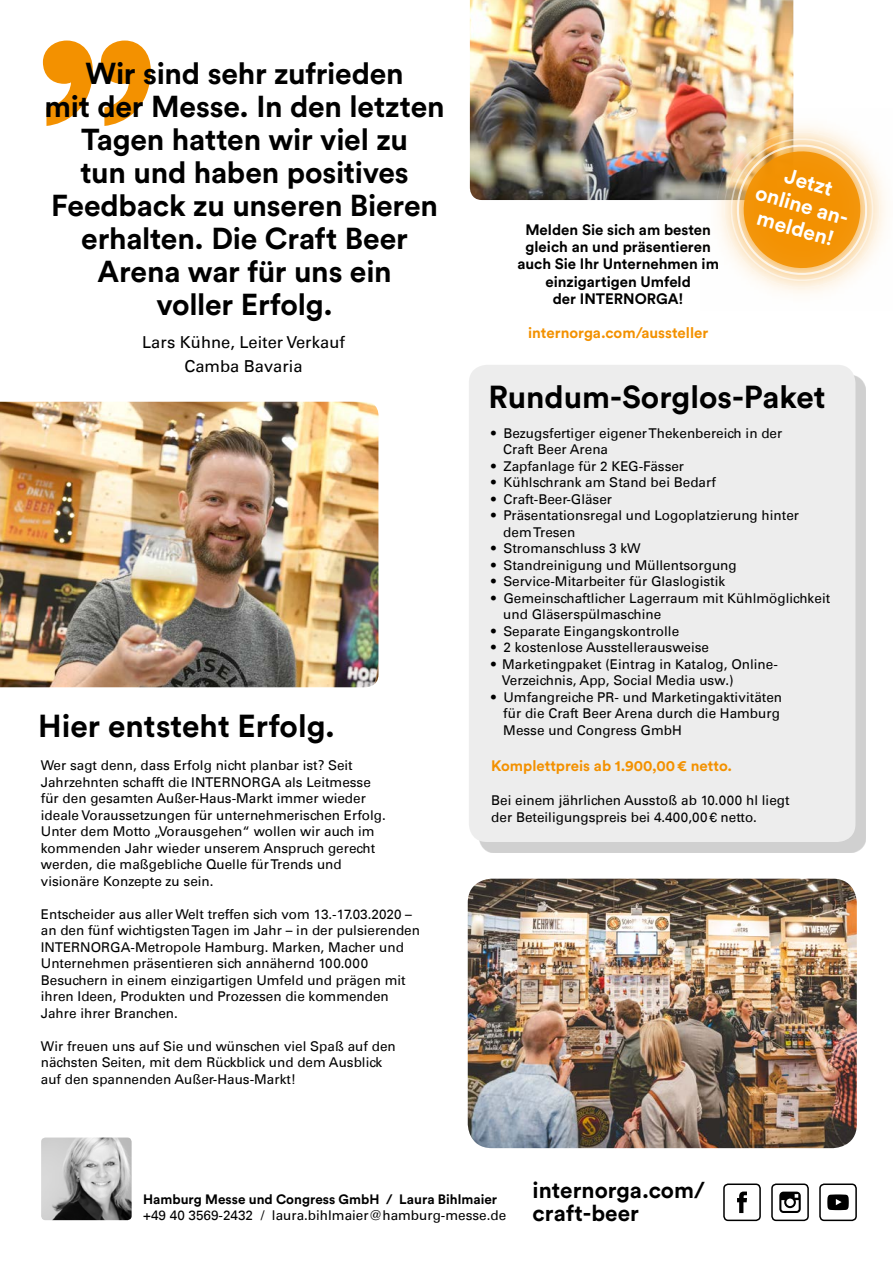
<style>
.page{position:relative;width:893px;height:1263px;background:#fff}
.page>*{position:absolute;margin:0;border:0;box-sizing:border-box;transform-origin:0 0}
.t1{font:700 298.5px "Circular Std";color:#f39100}
.t2{font:700 31.5px "Circular Std";color:#000}
.t3{font:700 30px/33px "Circular Std";letter-spacing:-.005em;color:#000;text-align:center}
.t4{font:700 22.5px/22.5px "Circular Std";color:#000}
.t5{font:700 21px/24px "Circular Std";color:#fff;text-align:center}
.t6{font:16.5px/24px "Univers LT";color:#000;text-align:center}
.t7{font:700 15px/17.2px "Circular Std";color:#000;text-align:center}
.t8{font:700 15px "Circular Std";color:#f39100}
.t9{font:13.5px/16.5px "Univers LT";color:#000}
.t10{font:700 13.5px "Circular Std";color:#000}
</style>
<div class="page">
<svg style="left:737px;top:1191px;width:10px;height:23px"></svg>
<div style="left:723px;top:1183px;width:38px;height:38px;border:2px solid #000;border-radius:4px"></div>
<svg style="left:779px;top:1191px;width:22px;height:22px"></svg>
<div style="left:771px;top:1183px;width:38px;height:38px;border:2px solid #000;border-radius:4px"></div>
<svg style="left:827px;top:1194px;width:22px;height:17px"></svg>
<div style="left:819px;top:1183px;width:38px;height:38px;border:2px solid #000;border-radius:4px"></div>
<img style="left:470px;top:0;width:323px;height:200px">
<img style="left:700px;top:108px;width:94px;height:92px">
<svg style="left:712px;top:119px;width:174px;height:175px"></svg>
<img style="left:0;top:402px;width:378px;height:285px">
<img style="left:468px;top:879px;width:389px;height:269px">
<img style="left:41px;top:1137px;width:91px;height:83px">
<div style="left:479px;top:375px;width:387px;height:478px;background:#d0d0d0"></div>
<div style="left:469px;top:365px;width:386px;height:477px;background:#ededed;border-radius:18px"></div>
<h1 class="t1" style="left:33px;top:-215px;width:130px">„</h1>
<h3 class="t3" style="left:45px;top:56px;width:402px">Wir sind sehr zufrieden<br>mit der Messe. In den letzten<br>Tagen hatten wir viel zu<br>tun und haben positives<br>Feedback zu unseren Bieren erhalten. Die Craft Beer<br>Arena war für uns ein<br>voller Erfolg.</h3>
<p class="t6" style="left:142px;top:330px;width:205px">Lars Kühne, Leiter Verkauf<br>Camba Bavaria</p>
<h2 class="t2" style="left:38px;top:706px;width:298px">Hier entsteht Erfolg.</h2>
<p class="t9" style="left:41px;top:757px;width:347px">Wer sagt denn, dass Erfolg nicht planbar ist? Seit Jahrzehnten schafft die INTERNORGA als Leitmesse für den gesamten Außer-Haus-Markt immer wieder ideale Voraussetzungen für unternehmerischen Erfolg.<br>Unter dem Motto „Vorausgehen“ wollen wir auch im kommenden Jahr wieder unserem Anspruch gerecht werden, die maßgebliche Quelle für Trends und visionäre Konzepte zu sein.</p>
<p class="t9" style="left:41px;top:906px;width:381px">Entscheider aus aller Welt treffen sich vom 13.-17.03.2020 – an den fünf wichtigsten Tagen im Jahr – in der pulsierenden INTERNORGA-Metropole Hamburg. Marken, Macher und Unternehmen präsentieren sich annähernd 100.000<br>Besuchern in einem einzigartigen Umfeld und prägen mit ihren Ideen, Produkten und Prozessen die kommenden Jahre ihrer Branchen.</p>
<p class="t9" style="left:41px;top:1038px;width:356px">Wir freuen uns auf Sie und wünschen viel Spaß auf den nächsten Seiten, mit dem Rückblick und dem Ausblick auf den spannenden Außer-Haus-Markt!</p>
<p class="t7" style="left:517px;top:221px;width:203px">Melden Sie sich am besten gleich an und präsentieren auch Sie Ihr Unternehmen im einzigartigen Umfeld<br>der INTERNORGA!</p>
<p class="t8" style="left:528px;top:323px;width:182px">internorga.com/aussteller</p>
<h3 class="t5" style="left:766px;top:157px;width:100px;rotate:16deg">Jetzt online an&shy;melden!</h3>
<h2 class="t2" style="left:488px;top:377px;width:339px">Rundum-Sorglos-Paket</h2>
<p class="t9" style="left:503px;top:425px;width:281px;text-indent:-12px">• Bezugsfertiger eigener Thekenbereich in der<br>Craft Beer Arena</p>
<p class="t9" style="left:491px;top:458px;width:194px">• Zapfanlage für 2 KEG-Fässer</p>
<p class="t9" style="left:491px;top:474px;width:226px">• Kühlschrank am Stand bei Bedarf</p>
<p class="t9" style="left:491px;top:491px;width:122px">• Craft-Beer-Gläser</p>
<p class="t9" style="left:503px;top:507px;width:297px;text-indent:-12px">• Präsentationsregal und Logoplatzierung hinter dem Tresen</p>
<p class="t9" style="left:491px;top:540px;width:151px">• Stromanschluss 3 kW</p>
<p class="t9" style="left:491px;top:557px;width:247px">• Standreinigung und Müllentsorgung</p>
<p class="t9" style="left:491px;top:573px;width:236px">• Service-Mitarbeiter für Glaslogistik</p>
<p class="t9" style="left:503px;top:590px;width:329px;text-indent:-12px">• Gemeinschaftlicher Lagerraum mit Kühlmöglichkeit und Gläserspülmaschine</p>
<p class="t9" style="left:491px;top:623px;width:189px">• Separate Eingangskontrolle</p>
<p class="t9" style="left:491px;top:639px;width:219px">• 2 kostenlose Ausstellerausweise</p>
<p class="t9" style="left:502px;top:656px;width:277px;text-indent:-11px">• Marketingpaket (Eintrag in Katalog, Online-<br>Verzeichnis, App, Social Media usw.)</p>
<p class="t9" style="left:503px;top:689px;width:280px;text-indent:-12px">• Umfangreiche PR- und Marketingaktivitäten für die Craft Beer Arena durch die Hamburg<br>Messe und Congress GmbH</p>
<p class="t8" style="left:491px;top:756px;width:242px">Komplettpreis ab 1.900,00€ netto.</p>
<p class="t9" style="left:491px;top:792px;width:300px">Bei einem jährlichen Ausstoß ab 10.000 hl liegt der Beteiligungspreis bei 4.400,00€ netto.</p>
<p class="t10" style="left:143px;top:1190px;width:355px">Hamburg Messe und Congress GmbH / Laura Bihlmaier</p>
<p class="t9" style="left:143px;top:1207px;width:364px">+49 40 3569-2432 / laura.bihlmaier@hamburg-messe.de</p>
<h3 class="t4" style="left:533px;top:1179px;width:174px">internorga.com/ craft-beer</h3>
</div>
